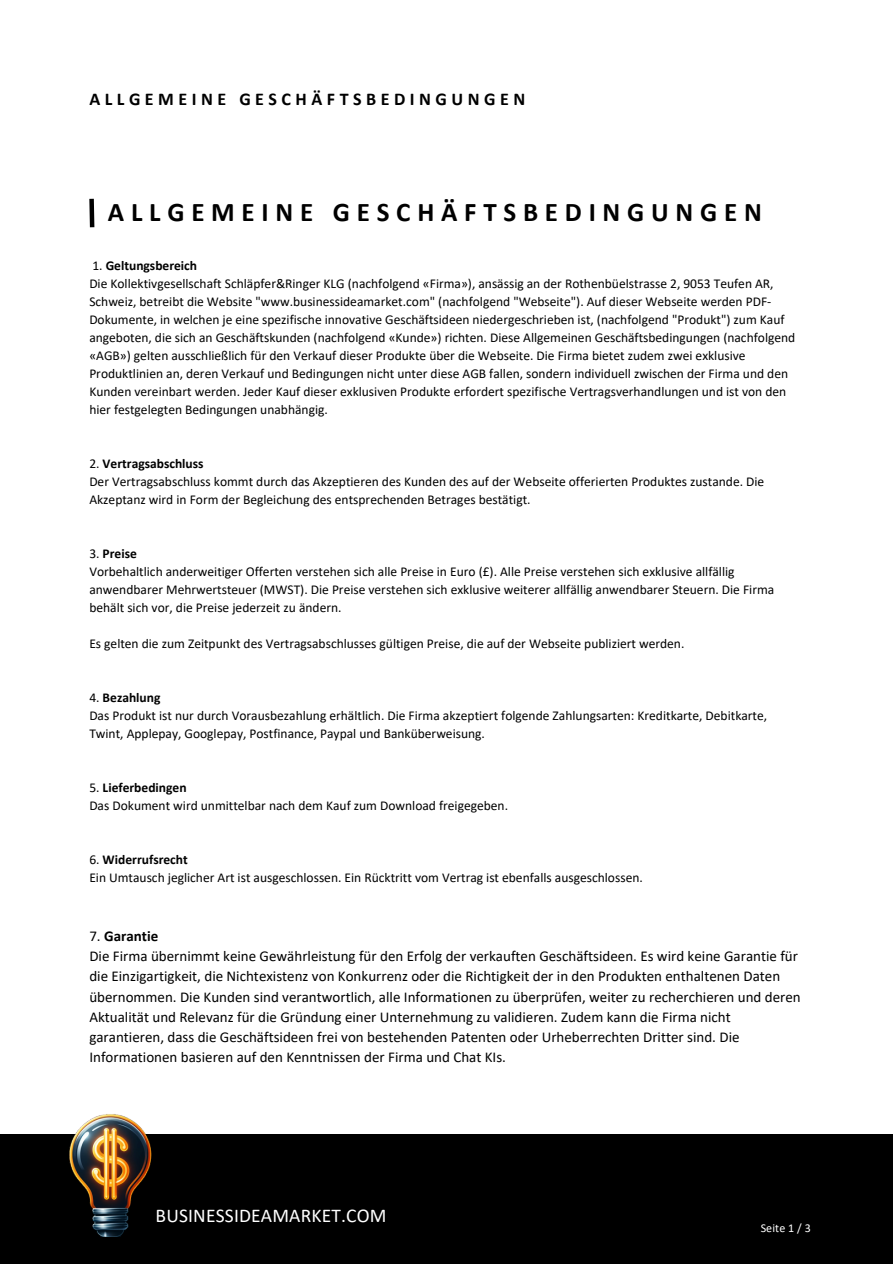
<style>
.page{position:relative;width:893px;height:1264px;background:#fff}
.page>*{position:absolute;margin:0;border:0;box-sizing:border-box;transform-origin:0 0}
.t1{font:700 27px "Calibri";letter-spacing:.25em;color:#000}
.t2{font:19.5px "Calibri";letter-spacing:.01em;color:#fff}
.t3{font:700 18px "Calibri";letter-spacing:.25em;color:#000}
.t4{font:15px/20.2px "Calibri";color:#000}
.t5{font:700 15px "Calibri";color:#000}
.t6{font:13.5px/18px "Calibri";color:#000}
.t7{font:700 13.5px "Calibri";color:#000}
.t8{font:12px "Calibri";letter-spacing:.01em;color:#fff}
.s1{font-weight:400}
.s2{font-weight:700}
</style>
<div class="page">
<div style="left:0;top:1133px;width:892px;height:130px;background:#000"></div>
<img style="left:24px;top:1114px;width:169px;height:122px">
<svg style="left:89px;top:198px;width:6px;height:30px"></svg>
<h3 class="t3" style="left:89px;top:91px;width:437px">ALLGEMEINE GESCHÄFTSBEDINGUNGEN</h3>
<h4 class="t1" style="left:108px;top:201px;width:655px">ALLGEMEINE GESCHÄFTSBEDINGUNGEN</h4>
<h1 class="t7" style="left:92px;top:260px;width:106px"><span class="s1">1.</span> Geltungsbereich</h1>
<p class="t6" style="left:89px;top:276px;width:707px">Die Kollektivgesellschaft Schläpfer&amp;Ringer KLG (nachfolgend «Firma»), ansässig an der Rothenbüelstrasse 2, 9053 Teufen AR, Schweiz, betreibt die Website "www.businessideamarket.com" (nachfolgend "Webseite"). Auf dieser Webseite werden PDF-Dokumente, in welchen je eine spezifische innovative Geschäftsideen niedergeschrieben ist, (nachfolgend "Produkt") zum Kauf angeboten, die sich an Geschäftskunden (nachfolgend «Kunde») richten. Diese Allgemeinen Geschäftsbedingungen (nachfolgend «AGB») gelten ausschließlich für den Verkauf dieser Produkte über die Webseite. Die Firma bietet zudem zwei exklusive Produktlinien an, deren Verkauf und Bedingungen nicht unter diese AGB fallen, sondern individuell zwischen der Firma und den Kunden vereinbart werden. Jeder Kauf dieser exklusiven Produkte erfordert spezifische Vertragsverhandlungen und ist von den hier festgelegten Bedingungen unabhängig.</p>
<h4 class="t6" style="left:89px;top:456px;width:676px">2. <span class="s2">Vertragsabschluss<br></span>Der Vertragsabschluss kommt durch das Akzeptieren des Kunden des auf der Webseite offerierten Produktes zustande. Die<br>Akzeptanz wird in Form der Begleichung des entsprechenden Betrages bestätigt.</h4>
<h4 class="t6" style="left:89px;top:546px;width:686px">3. <span class="s2">Preise<br></span>Vorbehaltlich anderweitiger Offerten verstehen sich alle Preise in Euro (£). Alle Preise verstehen sich exklusive allfällig anwendbarer Mehrwertsteuer (MWST). Die Preise verstehen sich exklusive weiterer allfällig anwendbarer Steuern. Die Firma behält sich vor, die Preise jederzeit zu ändern.</h4>
<h4 class="t6" style="left:89px;top:636px;width:596px">Es gelten die zum Zeitpunkt des Vertragsabschlusses gültigen Preise, die auf der Webseite publiziert werden.</h4>
<h4 class="t7" style="left:89px;top:692px;width:73px"><span class="s1">4.</span> Bezahlung</h4>
<h4 class="t6" style="left:89px;top:708px;width:679px">Das Produkt ist nur durch Vorausbezahlung erhältlich. Die Firma akzeptiert folgende Zahlungsarten: Kreditkarte, Debitkarte,<br>Twint, Applepay, Googlepay, Postfinance, Paypal und Banküberweisung.</h4>
<h4 class="t7" style="left:89px;top:782px;width:99px"><span class="s1">5.</span> Lieferbedingen</h4>
<h4 class="t6" style="left:89px;top:798px;width:420px">Das Dokument wird unmittelbar nach dem Kauf zum Download freigegeben.</h4>
<h4 class="t7" style="left:89px;top:854px;width:100px"><span class="s1">6.</span> Widerrufsrecht</h4>
<h4 class="t6" style="left:89px;top:870px;width:555px">Ein Umtausch jeglicher Art ist ausgeschlossen. Ein Rücktritt vom Vertrag ist ebenfalls ausgeschlossen.</h4>
<h4 class="t5" style="left:89px;top:929px;width:70px"><span class="s1">7.</span> Garantie</h4>
<h4 class="t4" style="left:89px;top:947px;width:713px">Die Firma übernimmt keine Gewährleistung für den Erfolg der verkauften Geschäftsideen. Es wird keine Garantie für die Einzigartigkeit, die Nichtexistenz von Konkurrenz oder die Richtigkeit der in den Produkten enthaltenen Daten übernommen. Die Kunden sind verantwortlich, alle Informationen zu überprüfen, weiter zu recherchieren und deren Aktualität und Relevanz für die Gründung einer Unternehmung zu validieren. Zudem kann die Firma nicht garantieren, dass die Geschäftsideen frei von bestehenden Patenten oder Urheberrechten Dritter sind. Die Informationen basieren auf den Kenntnissen der Firma und Chat KIs.</h4>
<h2 class="t2" style="left:155px;top:1207px;width:232px">BUSINESSIDEAMARKET.COM</h2>
<p class="t8" style="left:760px;top:1222px;width:52px">Seite 1 / 3</p>
</div>
